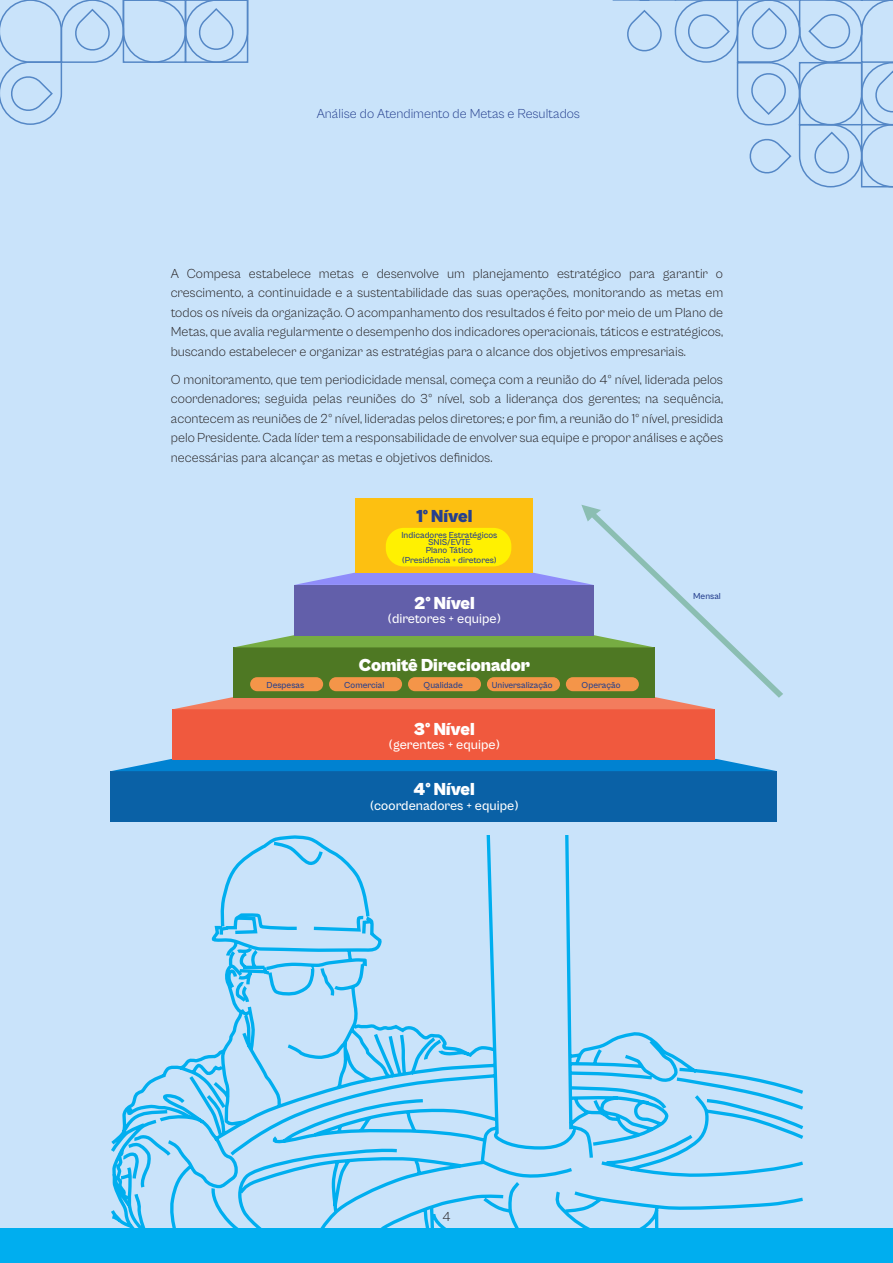
<style>
.page{position:relative;width:893px;height:1263px;background:#c9e3fa}
.page>*{position:absolute;margin:0;border:0;box-sizing:border-box;transform-origin:0 0}
.corpo{font:900 18px "Cabinet Grotesk";color:#fff}
.corpo-2{font:900 18px "Cabinet Grotesk";color:#253f8e}
.corpo-3{font:300 13.5px/19.5px "Cabinet Grotesk";color:#231f20;text-align:justify}
.corpo-4{font:500 13.5px "Cabinet Grotesk";color:#fff}
.corpo-5{font:300 13.5px "Cabinet Grotesk";color:#253f8e}
.corpo-6{font:500 9px/7.5px "Cabinet Grotesk";color:#253f8e;text-align:center}
</style>
<div class="page">
<svg style="left:0;top:0;width:249px;height:125px"></svg>
<svg style="left:612px;top:0;width:281px;height:188px"></svg>
<div style="left:0;top:1228px;width:893px;height:35px;background:#00aeef"></div>
<div style="left:111px;top:771px;width:666px;height:50px;background:#0a61a6"></div>
<svg style="left:112px;top:759px;width:664px;height:12px;background:#2287ca"></svg>
<div style="left:173px;top:709px;width:542px;height:50px;background:#f0593e"></div>
<div style="left:355px;top:498px;width:178px;height:75px;background:#fdc011"></div>
<svg style="left:174px;top:505px;width:609px;height:204px"></svg>
<svg style="left:111px;top:835px;width:693px;height:393px"></svg>
<p class="corpo-5" style="left:317px;top:106px;width:265px">Análise do Atendimento de Metas e Resultados</p>
<p class="corpo-3" style="left:171px;top:263px;width:554px">A Compesa estabelece metas e desenvolve um planejamento estratégico para garantir o crescimento, a continuidade e a sustentabilidade das suas operações, monitorando as metas em todos os níveis da organização. O acompanhamento dos resultados é feito por meio de um Plano de Metas, que avalia regularmente o desempenho dos indicadores operacionais, táticos e estratégicos, buscando estabelecer e organizar as estratégias para o alcance dos objetivos empresariais.</p>
<p class="corpo-3" style="left:171px;top:369px;width:554px">O monitoramento, que tem periodicidade mensal, começa com a reunião do 4º nível, liderada pelos coordenadores; seguida pelas reuniões do 3º nível, sob a liderança dos gerentes; na sequência, acontecem as reuniões de 2º nível, lideradas pelos diretores; e por fim, a reunião do 1º nível, presidida pelo Presidente. Cada líder tem a responsabilidade de envolver sua equipe e propor análises e ações necessárias para alcançar as metas e objetivos definidos.</p>
<p class="corpo-2" style="left:416px;top:507px;width:57px">1º Nível</p>
<p class="corpo-6" style="left:401px;top:531px;width:97px">Indicadores Estratégicos<br>SNIS/EVTE<br>Plano Tático</p>
<p class="corpo-6" style="left:402px;top:556px;width:96px">(Presidência + diretores)</p>
<p class="corpo" style="left:414px;top:593px;width:62px">2º Nível</p>
<p class="corpo-4" style="left:388px;top:611px;width:114px">(diretores + equipe)</p>
<p class="corpo" style="left:359px;top:656px;width:172px">Comitê Direcionador</p>
<p class="corpo-6" style="left:267px;top:681px;width:39px">Despesas</p>
<p class="corpo-6" style="left:344px;top:681px;width:42px">Comercial</p>
<p class="corpo-6" style="left:424px;top:681px;width:41px">Qualidade</p>
<p class="corpo-6" style="left:492px;top:681px;width:62px">Universalização</p>
<p class="corpo-6" style="left:582px;top:681px;width:40px">Operação</p>
<p class="corpo" style="left:414px;top:719px;width:62px">3º Nível</p>
<p class="corpo-4" style="left:389px;top:738px;width:113px">(gerentes + equipe)</p>
<p class="corpo" style="left:414px;top:780px;width:62px">4º Nível</p>
<p class="corpo-4" style="left:370px;top:798px;width:150px">(coordenadores + equipe)</p>
<p class="corpo-6" style="left:693px;top:593px;width:29px">Mensal</p>
<p class="corpo-3" style="left:442px;top:1207px;width:10px">4</p>
</div>
